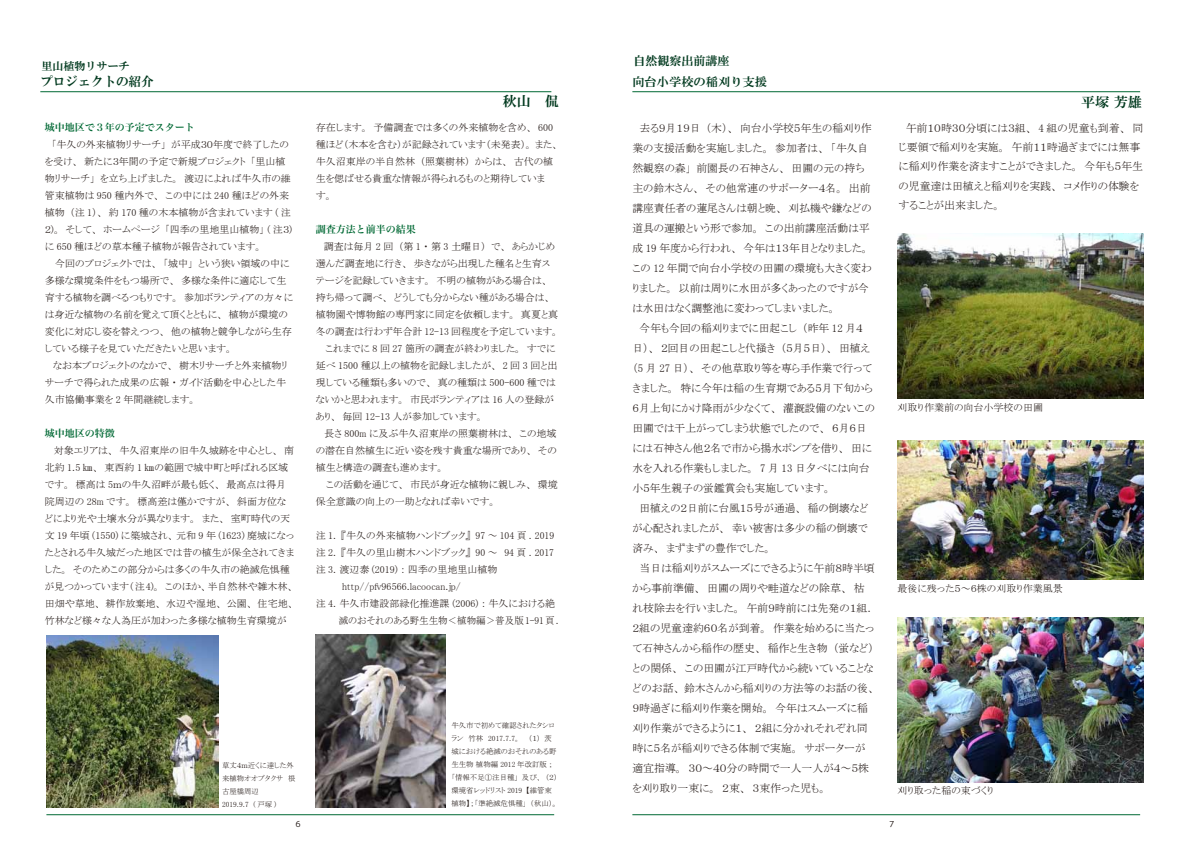
<style>
.page{position:relative;width:1191px;height:842px;background:#fff}
.page>*{position:absolute;margin:0;border:0;box-sizing:border-box;transform-origin:0 0}
.t1{font:14px "HGS Mincho E";color:#00391e}
.t2{font:13px "HGS Mincho E";color:#00391e}
.t3{font:12px/21.4px "HGS Mincho E";color:#00391e}
.t4{font:11px/20px "MS P Mincho";color:#221815}
.t5{font:11px "HGS Mincho E";color:#00391e}
.t6{font:10px/17px "MS P Mincho";color:#221815}
.t7{font:10px "Hira Min Pro N W6";color:#006934}
.t8{font:8px "Koz Go Pro";color:#221815}
.t9{font:7.5px/13px "MS P Mincho";color:#221815}
.s1{font-family:"MS P Mincho";color:#221815}
.s2{font-size:8px}
</style>
<div class="page">
<hr style="left:632px;top:92px;width:508px;height:1px;background:#006934">
<hr style="left:632px;top:814px;width:508px;height:1px;background:#006934">
<hr style="left:46px;top:814px;width:508px;height:1px;background:#006934">
<hr style="left:40px;top:92px;width:511px;height:1px;background:#006934">
<img style="left:316px;top:635px;width:129px;height:172px">
<img style="left:46px;top:635px;width:173px;height:172px">
<img style="left:897px;top:234px;width:246px;height:165px">
<img style="left:897px;top:618px;width:246px;height:165px">
<img style="left:897px;top:440px;width:247px;height:140px">
<p class="t5" style="left:41px;top:60px;width:89px">里山植物リサーチ</p>
<h2 class="t2" style="left:40px;top:75px;width:115px">プロジェクトの紹介</h2>
<p class="t7" style="left:45px;top:119px;width:178px">城中地区で３年の予定でスタート<span class="s1">　　　　</span></p>
<p class="t6" style="left:45px;top:136px;width:249px">　「牛久の外来植物リサーチ」が平成３０年度で終了したのを受け、新たに３年間の予定で新規プロジェクト「里山植物リサーチ」を立ち上げました。渡辺によれば牛久市の維管束植物は 950 種内外で、この中には 240 種ほどの外来植物（注 1）、約 170 種の木本植物が含まれています ( 注<br>２)。そして、ホームページ「四季の里地里山植物」 ( 注３)に 650 種ほどの草本種子植物が報告されています。</p>
<p class="t6" style="left:45px;top:255px;width:250px;text-indent:10px">今回のプロジェクトでは、「城中」という狭い領域の中に多様な環境条件をもつ場所で、多様な条件に適応して生育する植物を調べるつもりです。参加ボランティアの方々には身近な植物の名前を覚えて頂くとともに、植物が環境の変化に対応し姿を替えつつ、他の植物と競争しながら生存している様子を見ていただきたいと思います。</p>
<p class="t6" style="left:45px;top:357px;width:244px;text-indent:8px">なお本プロジェクトのなかで、樹木リサーチと外来植物リサーチで得られた成果の広報・ガイド活動を中心とした牛久市協働事業を 2 年間継続します。</p>
<p class="t7" style="left:45px;top:425px;width:71px">城中地区の特徴</p>
<p class="t6" style="left:45px;top:442px;width:251px;text-indent:9px">対象エリアは、牛久沼東岸の旧牛久城跡を中心とし、南北約 1.5 ㎞、東西約 1 ㎞の範囲で城中町と呼ばれる区域です。標高は 5ｍの牛久沼畔が最も低く、最高点は得月院周辺の 28m です。標高差は僅かですが、斜面方位などにより光や土壌水分が異なります。また、室町時代の天文 19 年頃 (1550) に築城され、元和 9 年 (1623) 廃城になったとされる牛久城だった地区では昔の植生が保全されてきました。そのためこの部分からは多くの牛久市の絶滅危惧種が見つかっています(注4)。このほか、半自然林や雑木林、田畑や草地、耕作放棄地、水辺や湿地、公園、住宅地、竹林など様々な人為圧が加わった多様な植物生育環境が</p>
<h1 class="t1" style="left:503px;top:94px;width:57px">秋山　侃</h1>
<p class="t6" style="left:316px;top:119px;width:245px">存在します。予備調査では多くの外来植物を含め、 600種ほど（木本を含む）が記録されています（未発表）。また、牛久沼東岸の半自然林（照葉樹林）からは、古代の植生を偲ばせる貴重な情報が得られるものと期待していま<br>す。</p>
<p class="t7" style="left:316px;top:221px;width:101px">調査方法と前半の結果</p>
<p class="t6" style="left:324px;top:238px;width:233px">調査は毎月 2 回（第 1 ・第 3 土曜日）で、あらかじめ</p>
<p class="t6" style="left:316px;top:255px;width:236px">選んだ調査地に行き、歩きながら出現した種名と生育ス</p>
<p class="t6" style="left:316px;top:272px;width:234px">テージを記録していきます。不明の植物がある場合は、</p>
<p class="t6" style="left:316px;top:289px;width:237px">持ち帰って調べ、どうしても分からない種がある場合は、</p>
<p class="t6" style="left:316px;top:306px;width:244px">植物園や博物館の専門家に同定を依頼します。真夏と真</p>
<p class="t6" style="left:316px;top:323px;width:245px">冬の調査は行わず年合計 12-13 回程度を予定しています。</p>
<p class="t6" style="left:325px;top:340px;width:232px">これまでに 8 回 27 箇所の調査が終わりました。すでに</p>
<p class="t6" style="left:316px;top:357px;width:243px">延べ 1500 種以上の植物を記録しましたが、 2 回 3 回と出</p>
<p class="t6" style="left:316px;top:374px;width:242px">現している種類も多いので、真の種類は 500-600 種では</p>
<p class="t6" style="left:316px;top:391px;width:240px">ないかと思われます。市民ボランティアは 16 人の登録が</p>
<p class="t6" style="left:316px;top:408px;width:169px">あり、毎回 12-13 人が参加しています。</p>
<p class="t6" style="left:324px;top:425px;width:233px">長さ 800m に及ぶ牛久沼東岸の照葉樹林は、この地域</p>
<p class="t6" style="left:316px;top:442px;width:243px">の潜在自然植生に近い姿を残す貴重な場所であり、その</p>
<p class="t6" style="left:316px;top:459px;width:130px">植生と構造の調査も進めます。</p>
<p class="t6" style="left:326px;top:476px;width:233px">この活動を通じて、市民が身近な植物に親しみ、環境</p>
<p class="t6" style="left:316px;top:493px;width:182px">保全意識の向上の一助となれば幸いです。</p>
<p class="t6" style="left:316px;top:527px;width:245px">注 1. 『牛久の外来植物ハンドブック』 97 ～ 104 頁 . 2019注 2. 『牛久の里山樹木ハンドブック』 90 ～ 94 頁 . 2017注 3. 渡辺泰 (2019) ：四季の里地里山植物 　　　　　<br>　　　　http//pfv96566.lacoocan.jp/<br>注 4. 牛久市建設部緑化推進課 (2006) ：牛久における絶　　　 滅のおそれのある野生生物＜植物編＞普及版1-91頁.</p>
<p class="t9" style="left:222px;top:759px;width:75px">草丈４ｍ近くに達した外来植物オオブタクサ　根古屋橋周辺　<br>2019.9.7　( 戸塚 )</p>
<p class="t9" style="left:451px;top:719px;width:108px">牛久市で初めて確認されたタシロラン　竹林　2017.7.7。　（１）茨城における絶滅のおそれのある野生生物 植物編 2012 年改訂版；「情報不足①注目種」及び、（２）環境省レッドリスト 2019 【維管束植物】；「準絶滅危惧種」（秋山）<span class="s2">。</span></p>
<p class="t3" style="left:632px;top:50px;width:136px">自然観察出前講座<br>向台小学校の稲刈り支援</p>
<p class="t4" style="left:632px;top:118px;width:244px">　去る９月１９日（木）、向台小学校５年生の稲刈り作業の支援活動を実施しました。参加者は、「牛久自然観察の森」前園長の石神さん、田圃の元の持ち主の鈴木さん、その他常連のサポーター４名。出前講座責任者の蓮尾さんは朝と晩、刈払機や鎌などの道具の運搬という形で参加。この出前講座活動は平成 19 年度から行われ、今年は１３年目となりました。この 12 年間で向台小学校の田圃の環境も大きく変わりました。以前は周りに水田が多くあったのですが今は水田はなく調整池に変わってしまいました。<br>　今年も今回の稲刈りまでに田起こし（昨年 12 月４日）、２回目の田起こしと代掻き（５月５日）、田植え（5 月 27 日）、その他草取り等を専ら手作業で行ってきました。特に今年は稲の生育期である５月下旬から<br>６月上旬にかけ降雨が少なくて、灌漑設備のないこの田圃では干上がってしまう状態でしたので、６月６日には石神さん他２名で市から揚水ポンプを借り、田に水を入れる作業もしました。 7 月 13 日夕べには向台小５年生親子の蛍鑑賞会も実施しています。<br>　田植えの２日前に台風１５号が通過、稲の倒壊などが心配されましたが、幸い被害は多少の稲の倒壊で済み、まずまずの豊作でした。<br>　当日は稲刈りがスムーズにできるように午前８時半頃から事前準備、田圃の周りや畦道などの除草、枯れ枝除去を行いました。午前９時前には先発の１組．<br>２組の児童達約６０名が到着。作業を始めるに当たって石神さんから稲作の歴史、稲作と生き物（蛍など）との関係、この田圃が江戸時代から続いていることなどのお話、鈴木さんから稲刈りの方法等のお話の後、<br>９時過ぎに稲刈り作業を開始。今年はスムーズに稲刈り作業ができるように１、２組に分かれそれぞれ同時に５名が稲刈りできる体制で実施。サポーターが適宜指導。３０～４０分の時間で一人一人が４～５株を刈り取り一束に。２束、３束作った児も。</p>
<h1 class="t1" style="left:1081px;top:95px;width:62px">平塚 芳雄</h1>
<p class="t4" style="left:898px;top:118px;width:246px;line-height:19.2px">　午前１０時３０分頃には３組、 4 組の児童も到着、同じ要領で稲刈りを実施。午前１１時過ぎまでには無事に稲刈り作業を済ますことができました。今年も５年生の児童達は田植えと稲刈りを実践、コメ作りの体験をすることが出来ました。</p>
<p class="t6" style="left:897px;top:399px;width:147px">刈取り作業前の向台小学校の田圃</p>
<p class="t6" style="left:897px;top:580px;width:167px">最後に残った５～６株の刈取り作業風景</p>
<p class="t6" style="left:897px;top:781px;width:98px">刈り取った稲の束づくり</p>
<p class="t8" style="left:294px;top:819px;width:9px">６</p>
<p class="t8" style="left:888px;top:819px;width:9px">７</p>
</div>
